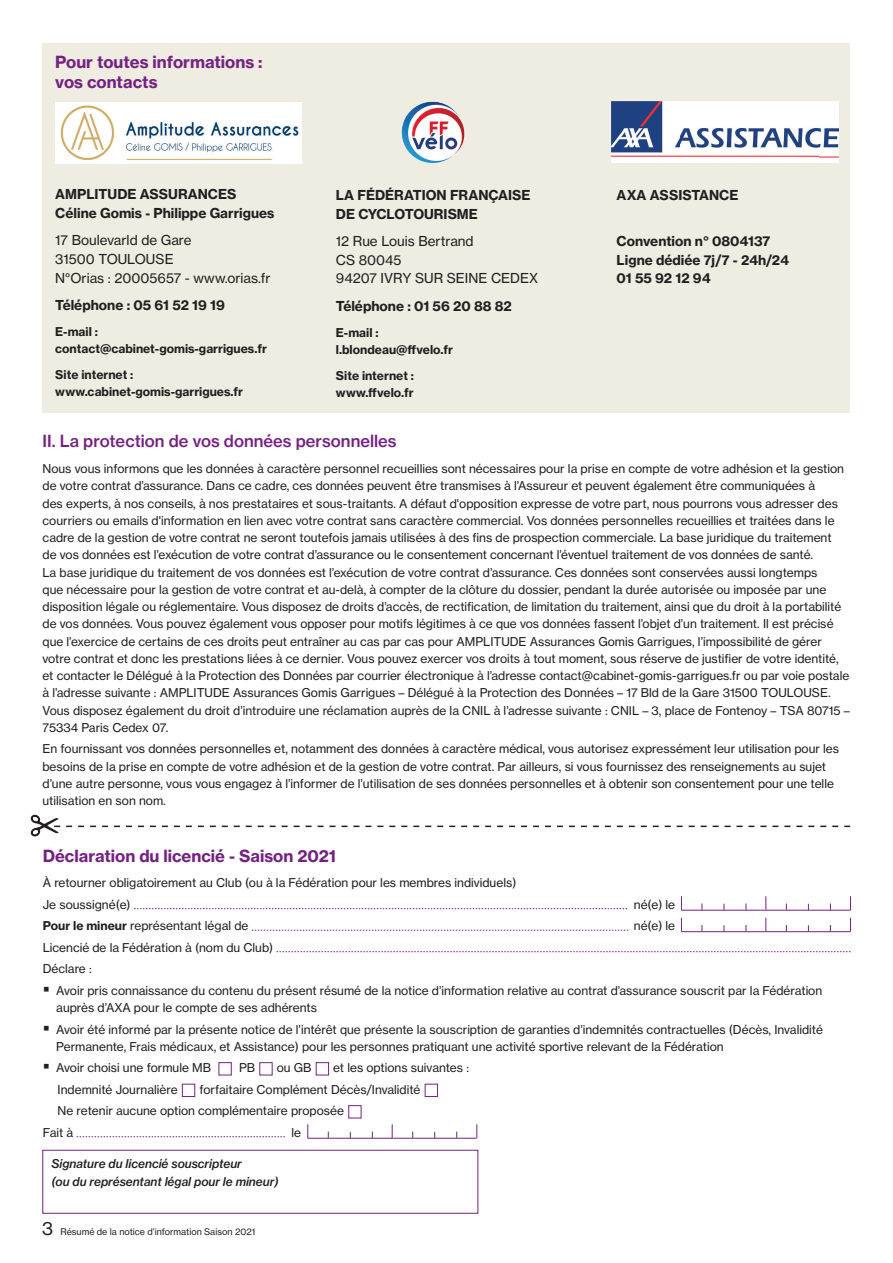
<style>
.page{position:relative;width:893px;height:1263px;background:#fff}
.page>*{position:absolute;margin:0;border:0;box-sizing:border-box;transform-origin:0 0}
.t1{font:16.5px/19.5px "N Haas Grotesk TX Std 75 Bd";color:#752183}
.t2{font:16.5px "N Haas Grotesk TX Std 65 Md";color:#752183}
.t3{font:13.5px/18.8px "N Haas Grotesk TX Std 75 Bd";color:#231f20}
.t4{font:13.5px/18.8px "N Haas Grotesk TX Std 55 Rg";color:#231f20}
.t5{font:12px/17.2px "N Haas Grotesk TX Std 55 Rg";color:#231f20}
.t6{font:12px/17.2px "N Haas Grotesk TX Std 75 Bd";color:#231f20}
.t7{font:12px/17.2px "N Haas Grotesk TX Std 66 Md It";color:#231f20}
.t8{font:9px "N Haas Grotesk TX Std 55 Rg";color:#231f20}
.s1{font-family:"N Haas Grotesk TX Std 75 Bd"}
.s2{font-size:18px}
</style>
<div class="page">
<svg style="left:134px;top:908px;width:493px;height:1px"></svg>
<hr style="left:766px;top:910px;width:84px;height:1px;background:#752183">
<svg style="left:766px;top:896px;width:1px;height:14px"></svg>
<svg style="left:850px;top:896px;width:1px;height:14px"></svg>
<hr style="left:682px;top:910px;width:84px;height:1px;background:#752183">
<svg style="left:681px;top:896px;width:1px;height:14px"></svg>
<svg style="left:252px;top:930px;width:376px;height:1px"></svg>
<hr style="left:766px;top:931px;width:84px;height:1px;background:#752183">
<svg style="left:766px;top:918px;width:1px;height:14px"></svg>
<svg style="left:850px;top:918px;width:1px;height:14px"></svg>
<hr style="left:682px;top:931px;width:84px;height:1px;background:#752183">
<svg style="left:681px;top:918px;width:1px;height:14px"></svg>
<svg style="left:276px;top:951px;width:574px;height:1px"></svg>
<div style="left:219px;top:1062px;width:13px;height:13px;border:1px solid #752183"></div>
<div style="left:259px;top:1062px;width:14px;height:13px;border:1px solid #752183"></div>
<div style="left:316px;top:1062px;width:13px;height:13px;border:1px solid #752183"></div>
<div style="left:182px;top:1084px;width:13px;height:13px;border:1px solid #752183"></div>
<div style="left:425px;top:1084px;width:13px;height:13px;border:1px solid #752183"></div>
<div style="left:348px;top:1105px;width:13px;height:13px;border:1px solid #752183"></div>
<svg style="left:77px;top:1136px;width:208px;height:1px"></svg>
<hr style="left:392px;top:1138px;width:84px;height:1px;background:#752183">
<svg style="left:392px;top:1124px;width:1px;height:14px"></svg>
<svg style="left:477px;top:1124px;width:1px;height:14px"></svg>
<hr style="left:308px;top:1138px;width:84px;height:1px;background:#752183">
<svg style="left:307px;top:1124px;width:1px;height:14px"></svg>
<div style="left:42px;top:1150px;width:436px;height:64px;border:1px solid #752183"></div>
<svg style="left:30px;top:815px;width:820px;height:22px"></svg>
<div style="left:43px;top:43px;width:807px;height:369px;background:#efece1"></div>
<img style="left:55px;top:102px;width:247px;height:61px">
<img style="left:401px;top:101px;width:64px;height:62px">
<img style="left:612px;top:101px;width:226px;height:62px">
<h1 class="t1" style="left:55px;top:52px;width:209px">Pour toutes informations : vos contacts</h1>
<p class="t3" style="left:55px;top:185px;width:221px">AMPLITUDE ASSURANCES<br>Céline Gomis - Philippe Garrigues</p>
<p class="t4" style="left:55px;top:231px;width:217px">17 Boulevarld de Gare<br>31500 TOULOUSE<br>N°Orias : 20005657 - www.orias.fr</p>
<p class="t3" style="left:55px;top:296px;width:171px">Téléphone : 05 61 52 19 19</p>
<p class="t6" style="left:55px;top:323px;width:213px">E-mail : contact@cabinet-gomis-garrigues.fr</p>
<p class="t6" style="left:55px;top:366px;width:189px">Site internet : www.cabinet-gomis-garrigues.fr</p>
<p class="t3" style="left:336px;top:186px;width:196px">LA FÉDÉRATION FRANÇAISE<br>DE CYCLOTOURISME</p>
<p class="t4" style="left:336px;top:232px;width:204px">12 Rue Louis Bertrand<br>CS 80045<br>94207 IVRY SUR SEINE CEDEX</p>
<p class="t3" style="left:336px;top:296px;width:177px">Téléphone : 01 56 20 88 82</p>
<p class="t6" style="left:336px;top:323px;width:119px">E-mail : l.blondeau@ffvelo.fr</p>
<p class="t6" style="left:336px;top:366px;width:80px">Site internet : www.ffvelo.fr</p>
<p class="t3" style="left:617px;top:185px;width:123px">AXA ASSISTANCE</p>
<p class="t3" style="left:617px;top:231px;width:174px">Convention n° 0804137<br>Ligne dédiée 7j/7 - 24h/24<br>01 55 92 12 94</p>
<h1 class="t2" style="left:43px;top:430px;width:356px">II. La protection de vos données personnelles</h1>
<p class="t5" style="left:43px;top:460px;width:809px">Nous vous informons que les données à caractère personnel recueillies sont nécessaires pour la prise en compte de votre adhésion et la gestion de votre contrat d’assurance. Dans ce cadre, ces données peuvent être transmises à l’Assureur et peuvent également être communiquées à<br>des experts, à nos conseils, à nos prestataires et sous-traitants. A défaut d'opposition expresse de votre part, nous pourrons vous adresser des courriers ou emails d'information en lien avec votre contrat sans caractère commercial. Vos données personnelles recueillies et traitées dans le cadre de la gestion de votre contrat ne seront toutefois jamais utilisées à des fins de prospection commerciale. La base juridique du traitement<br>de vos données est l’exécution de votre contrat d’assurance ou le consentement concernant l’éventuel traitement de vos données de santé.<br>La base juridique du traitement de vos données est l’exécution de votre contrat d’assurance. Ces données sont conservées aussi longtemps<br>que nécessaire pour la gestion de votre contrat et au-delà, à compter de la clôture du dossier, pendant la durée autorisée ou imposée par une disposition légale ou réglementaire. Vous disposez de droits d’accès, de rectification, de limitation du traitement, ainsi que du droit à la portabilité de vos données. Vous pouvez également vous opposer pour motifs légitimes à ce que vos données fassent l’objet d’un traitement. Il est précisé que l’exercice de certains de ces droits peut entraîner au cas par cas pour AMPLITUDE Assurances Gomis Garrigues, l’impossibilité de gérer votre contrat et donc les prestations liées à ce dernier. Vous pouvez exercer vos droits à tout moment, sous réserve de justifier de votre identité, et contacter le Délégué à la Protection des Données par courrier électronique à l’adresse contact@cabinet-gomis-garrigues.fr ou par voie postale à l’adresse suivante : AMPLITUDE Assurances Gomis Garrigues – Délégué à la Protection des Données – 17 Bld de la Gare 31500 TOULOUSE.<br>Vous disposez également du droit d’introduire une réclamation auprès de la CNIL à l’adresse suivante : CNIL – 3, place de Fontenoy – TSA 80715 – 75334 Paris Cedex 07.</p>
<p class="t5" style="left:43px;top:740px;width:798px">En fournissant vos données personnelles et, notamment des données à caractère médical, vous autorisez expressément leur utilisation pour les besoins de la prise en compte de votre adhésion et de la gestion de votre contrat. Par ailleurs, si vous fournissez des renseignements au sujet d’une autre personne, vous vous engagez à l’informer de l’utilisation de ses données personnelles et à obtenir son consentement pour une telle utilisation en son nom.</p>
<h1 class="t1" style="left:43px;top:846px;width:295px">Déclaration du licencié - Saison 2021</h1>
<p class="t5" style="left:43px;top:872px;width:475px;line-height:21.5px">À retourner obligatoirement au Club (ou à la Fédération pour les membres individuels)<br>Je soussigné(e)</p>
<p class="t5" style="left:634px;top:896px;width:43px">né(e) le</p>
<p class="t5" style="left:43px;top:917px;width:207px"><span class="s1">Pour le mineur</span> représentant légal de</p>
<p class="t5" style="left:634px;top:917px;width:43px">né(e) le</p>
<p class="t5" style="left:43px;top:937px;width:232px;line-height:21.5px">Licencié de la Fédération à (nom du Club)<br>Déclare :</p>
<p class="t5" style="left:56px;top:982px;width:767px">Avoir pris connaissance du contenu du présent résumé de la notice d’information relative au contrat d’assurance souscrit par la Fédération auprès d’AXA pour le compte de ses adhérents</p>
<p class="t5" style="left:56px;top:1020px;width:768px">Avoir été informé par la présente notice de l’intérêt que présente la souscription de garanties d’indemnités contractuelles (Décès, Invalidité<br>Permanente, Frais médicaux, et Assistance) pour les personnes pratiquant une activité sportive relevant de la Fédération</p>
<p class="t5" style="left:56px;top:1059px;width:156px">Avoir choisi une formule MB</p>
<p class="t5" style="left:239px;top:1059px;width:18px">PB</p>
<p class="t5" style="left:277px;top:1059px;width:36px">ou GB</p>
<p class="t5" style="left:333px;top:1059px;width:137px">et les options suivantes :</p>
<p class="t5" style="left:58px;top:1081px;width:122px">Indemnité Journalière</p>
<p class="t5" style="left:199px;top:1081px;width:223px">forfaitaire Complément Décès/Invalidité</p>
<p class="t5" style="left:58px;top:1102px;width:288px">Ne retenir aucune option complémentaire proposée</p>
<p class="t5" style="left:43px;top:1124px;width:32px">Fait à</p>
<p class="t5" style="left:292px;top:1124px;width:11px">le</p>
<p class="t7" style="left:52px;top:1155px;width:228px">Signature du licencié souscripteur<br>(ou du représentant légal pour le mineur)</p>
<p class="t8" style="left:42px;top:1226px;width:215px"><span class="s2">3</span> Résumé de la notice d’information Saison 2021</p>
</div>
